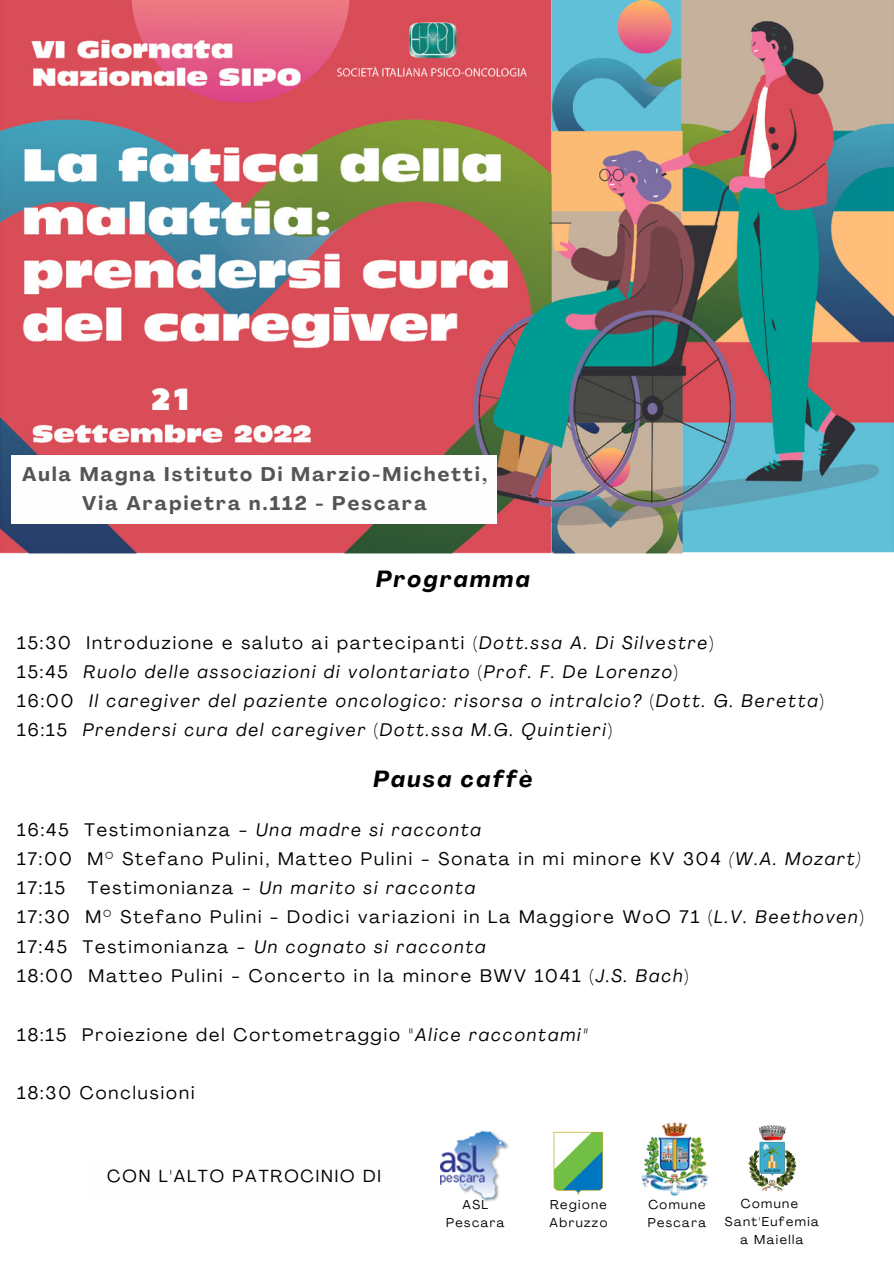
<style>
.page{position:relative;width:894px;height:1264px;background:#fff}
.page>*{position:absolute;margin:0;border:0;box-sizing:border-box;transform-origin:0 0}
.t1{font:30.45px "Peace Sans";color:#fff}
.t2{font:italic 700 23.1px "Agrandir";letter-spacing:.11em;color:#000}
.t3{font:700 19.5px/28.2px "Agrandir";letter-spacing:.11em;color:#545454;text-align:center}
.t4{font:18px/29.2px "Agrandir";letter-spacing:.11em;color:#000}
.t5{font:italic 18px/29.2px "Agrandir";letter-spacing:.11em;color:#000}
.t6{font:17.25px "Agrandir";letter-spacing:.11em;color:#000}
.t7{font:12.75px/18px "Agrandir";letter-spacing:.11em;color:#000;text-align:center}
.s1{font-style:normal}
.s2{font-style:italic}
</style>
<div class="page">
<img style="left:0;top:0;width:893px;height:554px">
<div style="left:11px;top:455px;width:486px;height:69px;background:#fefefe"></div>
<img style="left:553px;top:1131px;width:51px;height:65px">
<img style="left:641px;top:1122px;width:68px;height:74px">
<img style="left:748px;top:1125px;width:48px;height:66px">
<img style="left:440px;top:1130px;width:69px;height:72px">
<h1 class="t1" style="left:151px;top:379px;width:40px">21</h1>
<p class="t3" style="left:22px;top:462px;width:466px">Aula Magna Istituto Di Marzio-Michetti,<br>Via Arapietra n.112 - Pescara</p>
<p class="t2" style="left:376px;top:569px;width:155px">Programma</p>
<p class="t5" style="left:17px;top:629px;width:808px"><span class="s1">15:30 Introduzione e saluto ai partecipanti (</span>Dott.ssa A. Di Silvestre<span class="s1">)<br>15:45</span> Ruolo delle associazioni di volontariato <span class="s1">(</span>Prof. F. De Lorenzo<span class="s1">)<br>16:00</span> Il caregiver del paziente oncologico: risorsa o intralcio? <span class="s1">(</span>Dott. G. Beretta<span class="s1">)<br>16:15</span> Prendersi cura del caregiver <span class="s1">(</span>Dott.ssa M.G. Quintieri<span class="s1">)</span></p>
<p class="t2" style="left:373px;top:769px;width:160px">Pausa caffè</p>
<p class="t4" style="left:17px;top:816px;width:844px">16:45 Testimonianza - <span class="s2">Una madre si racconta<br></span>17:00 M° Stefano Pulini, Matteo Pulini - Sonata in mi minore KV 304 <span class="s2">(W.A. Mozart)<br></span>17:15</p>
<p class="t4" style="left:17px;top:875px;width:847px;text-indent:71px">Testimonianza - <span class="s2">Un marito si racconta<br></span>17:30 M° Stefano Pulini - Dodici variazioni in La Maggiore WoO 71 (<span class="s2">L.V. Beethoven</span>)<br>17:45 Testimonianza - <span class="s2">Un cognato si racconta<br></span>18:00 Matteo Pulini - Concerto in la minore BWV 1041 (<span class="s2">J.S. Bach</span>)</p>
<p class="t4" style="left:17px;top:1021px;width:571px">18:15 Proiezione del Cortometraggio "<span class="s2">Alice raccontami"</span></p>
<p class="t4" style="left:17px;top:1079px;width:179px">18:30 Conclusioni</p>
<p class="t6" style="left:107px;top:1169px;width:275px">CON L'ALTO PATROCINIO DI</p>
<p class="t7" style="left:446px;top:1196px;width:60px">ASL<br>Pescara</p>
<p class="t7" style="left:549px;top:1196px;width:59px;text-align:left">Regione<br>Abruzzo</p>
<p class="t7" style="left:647px;top:1196px;width:60px;text-align:left">Comune<br>Pescara</p>
<p class="t7" style="left:724px;top:1195px;width:95px">Comune<br>Sant'Eufemia a Maiella</p>
</div>
